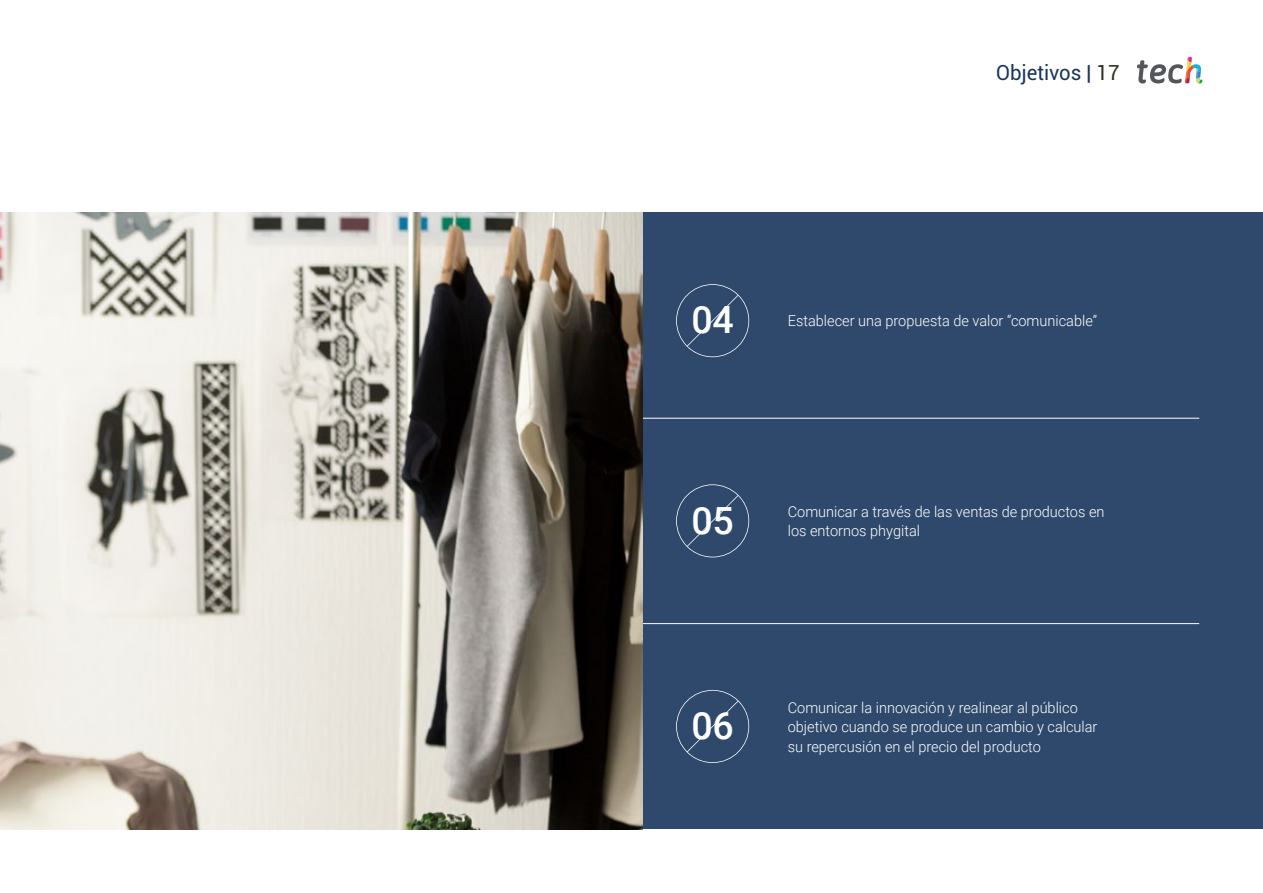
<style>
.page{position:relative;width:1263px;height:893px;background:#fff}
.page>*{position:absolute;margin:0;border:0;box-sizing:border-box;transform-origin:0 0}
.t1{font:500 37.5px "Roboto";color:#fff}
.t2{font:21px "Roboto";color:#1a355c}
.t3{font:300 15px/19.5px "Roboto";color:#fff}
.s1{color:#312e20}
</style>
<div class="page">
<div style="left:642px;top:213px;width:621px;height:616px;background:#2e496b"></div>
<svg style="left:1137px;top:57px;width:65px;height:27px"></svg>
<svg style="left:676px;top:284px;width:73px;height:73px"></svg>
<svg style="left:676px;top:484px;width:73px;height:73px"></svg>
<svg style="left:676px;top:690px;width:73px;height:73px"></svg>
<hr style="left:0;top:418px;width:1199px;height:1px;background:#fff">
<hr style="left:0;top:623px;width:1199px;height:1px;background:#fff">
<img style="left:0;top:213px;width:642px;height:616px">
<h2 class="t2" style="left:996px;top:57px;width:125px">Objetivos | <span class="s1">17</span></h2>
<h1 class="t1" style="left:691px;top:294px;width:44px">04</h1>
<p class="t3" style="left:788px;top:311px;width:311px">Establecer una propuesta de valor “comunicable”</p>
<h1 class="t1" style="left:691px;top:494px;width:44px">05</h1>
<p class="t3" style="left:788px;top:501px;width:318px">Comunicar a través de las ventas de productos en los entornos phygital</p>
<h1 class="t1" style="left:691px;top:699px;width:44px">06</h1>
<p class="t3" style="left:788px;top:697px;width:311px">Comunicar la innovación y realinear al público objetivo cuando se produce un cambio y calcular su repercusión en el precio del producto</p>
</div>
